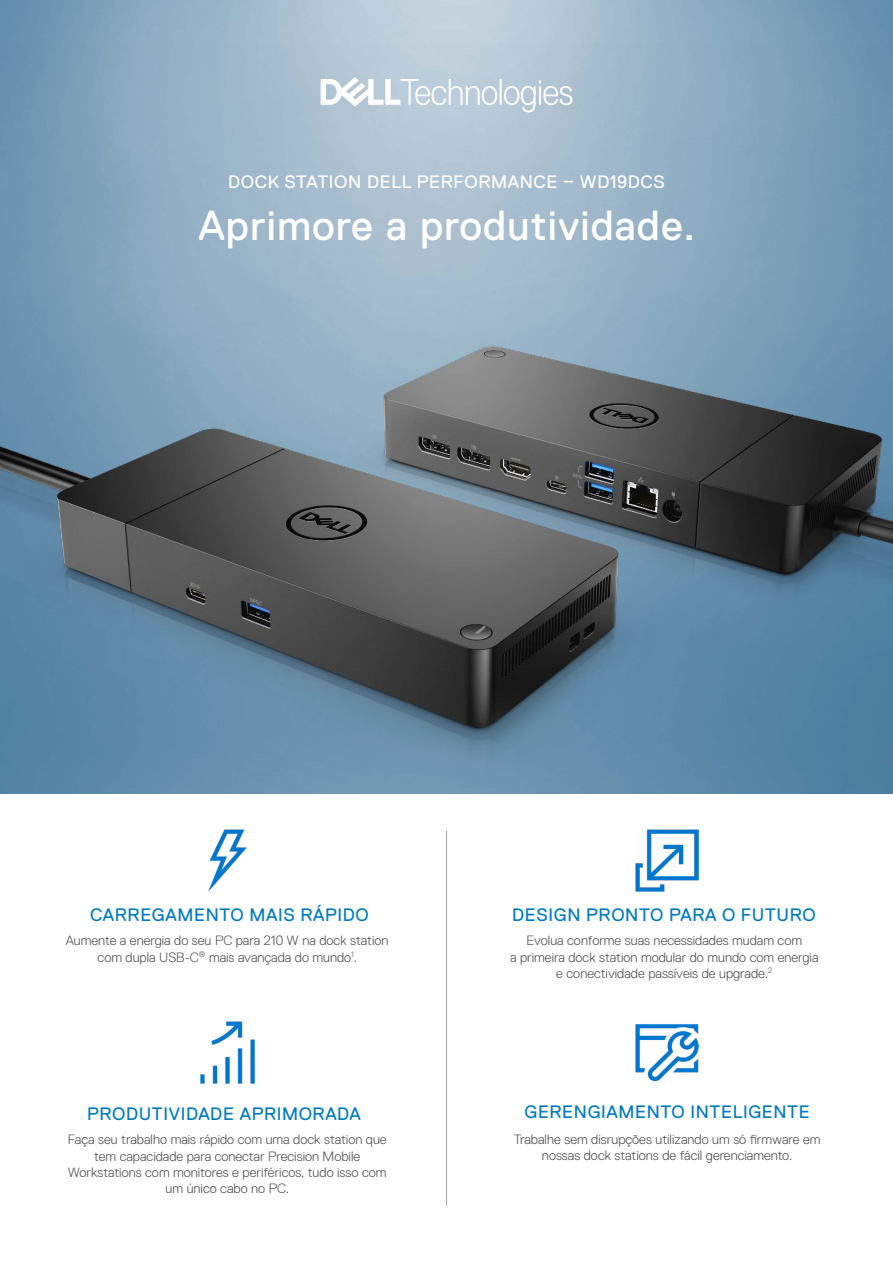
<style>
.page{position:relative;width:893px;height:1263px;background:#fff}
.page>*{position:absolute;margin:0;border:0;box-sizing:border-box;transform-origin:0 0}
.t1{font:42px "Dell Replica";letter-spacing:.025em;color:#fff}
.t2{font:18px "Dell Replica";letter-spacing:.035em;color:#007bc3}
.t3{font:18px "Dell Replica";letter-spacing:.035em;color:#fff}
.t4{font:300 13.5px/16.2px "Dell Replica";color:#4d4d4f;text-align:center}
</style>
<div class="page">
<img style="left:0;top:0;width:893px;height:43px">
<img style="left:0;top:43px;width:893px;height:751px">
<hr style="left:446px;top:831px;width:1px;height:375px;background:#a7a9ac">
<svg style="left:321px;top:77px;width:251px;height:36px"></svg>
<img style="left:208px;top:829px;width:39px;height:63px">
<img style="left:636px;top:829px;width:62px;height:63px">
<img style="left:636px;top:1024px;width:62px;height:58px">
<img style="left:200px;top:1021px;width:55px;height:62px">
<h2 class="t3" style="left:228px;top:172px;width:438px">DOCK STATION DELL PERFORMANCE – WD19DCS</h2>
<h1 class="t1" style="left:198px;top:202px;width:498px">Aprimore a produtividade.</h1>
<h2 class="t2" style="left:90px;top:905px;width:280px">CARREGAMENTO MAIS RÁPIDO</h2>
<p class="t4" style="left:66px;top:932px;width:324px">Aumente a energia do seu PC para 210 W na dock station com dupla USB-C<sup>®</sup> mais avançada do mundo<sup>1</sup>.</p>
<p class="t4" style="left:510px;top:932px;width:310px">Evolua conforme suas necessidades mudam com<br>a primeira dock station modular do mundo com energia e conectividade passíveis de upgrade.<sup>2</sup></p>
<h2 class="t2" style="left:512px;top:905px;width:305px">DESIGN PRONTO PARA O FUTURO</h2>
<h2 class="t2" style="left:87px;top:1104px;width:275px">PRODUTIVIDADE APRIMORADA</h2>
<p class="t4" style="left:68px;top:1132px;width:321px">Faça seu trabalho mais rápido com uma dock station que tem capacidade para conectar Precision Mobile Workstations com monitores e periféricos, tudo isso com um único cabo no PC.</p>
<h2 class="t2" style="left:524px;top:1102px;width:287px">GERENGIAMENTO INTELIGENTE</h2>
<p class="t4" style="left:514px;top:1131px;width:308px">Trabalhe sem disrupções utilizando um só firmware em nossas dock stations de fácil gerenciamento.</p>
</div>
